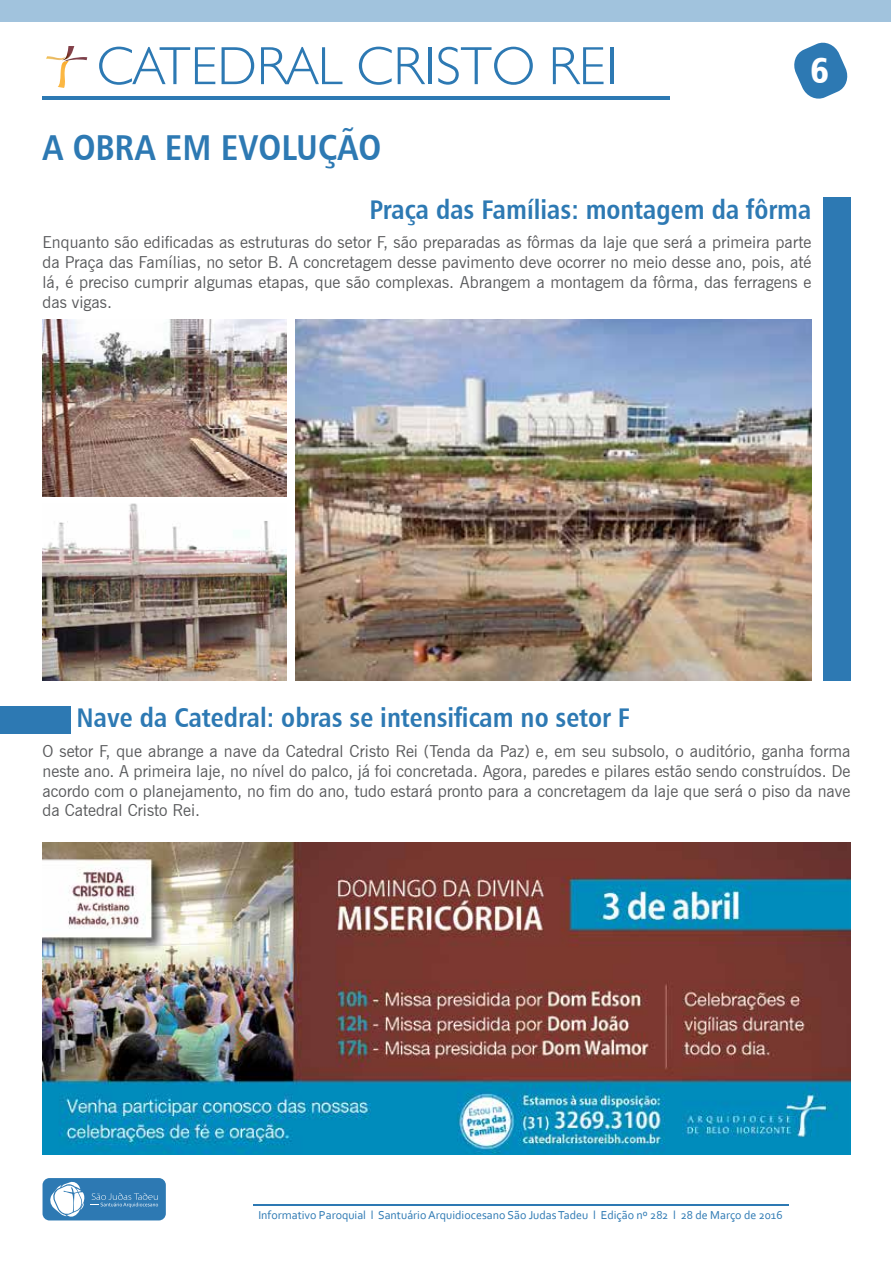
<style>
.page{position:relative;width:893px;height:1263px;background:#fff}
.page>*{position:absolute;margin:0;border:0;box-sizing:border-box;transform-origin:0 0}
.t1{font:300 54px "Humanist 521 BT";color:#2d79b3}
.t2{font:36px "Humanist 777 BT Bold Condensed B";color:#2d79b3}
.t3{font:36px "Humanist 777 BT Black Condensed B";color:#fff}
.t4{font:27px "Humanist 777 BT Bold Condensed B";color:#2d79b3}
.t5{font:16.5px/19.8px "News Gothic BT";color:#58595b;text-align:justify}
.t6{font:12px "Corbel";color:#2d79b3}
</style>
<div class="page">
<img style="left:43px;top:843px;width:807px;height:311px">
<div style="left:0;top:0;width:893px;height:21px;background:#a1c3dd"></div>
<svg style="left:794px;top:42px;width:54px;height:57px"></svg>
<hr style="left:43px;top:96px;width:627px;height:4px;background:#2d79b3">
<div style="left:43px;top:1178px;width:123px;height:42px;background:#2d79b3;border-radius:7px"></div>
<svg style="left:50px;top:1181px;width:108px;height:36px"></svg>
<hr style="left:253px;top:1204px;width:536px;height:2px;background:#2d79b3">
<div style="left:0;top:706px;width:70px;height:27px;background:#2d79b3"></div>
<img style="left:66px;top:57px;width:21px;height:4px">
<img style="left:66px;top:46px;width:8px;height:14px">
<img style="left:46px;top:56px;width:20px;height:5px">
<img style="left:58px;top:61px;width:11px;height:27px">
<img style="left:43px;top:504px;width:243px;height:176px">
<img style="left:43px;top:320px;width:243px;height:176px">
<img style="left:295px;top:320px;width:516px;height:360px">
<div style="left:823px;top:197px;width:27px;height:483px;background:#2d79b3"></div>
<img style="left:891px;top:0;width:2px;height:21px">
<h1 class="t1" style="left:97px;top:33px;width:522px">CATEDRAL CRISTO REI</h1>
<h2 class="t3" style="left:810px;top:48px;width:20px">6</h2>
<h2 class="t2" style="left:43px;top:125px;width:340px">A OBRA EM EVOLUÇÃO</h2>
<h3 class="t4" style="left:370px;top:192px;width:443px">Praça das Famílias: montagem da fôrma</h3>
<p class="t5" style="left:43px;top:232px;width:770px">Enquanto são edificadas as estruturas do setor F, são preparadas as fôrmas da laje que será a primeira parte da Praça das Famílias, no setor B. A concretagem desse pavimento deve ocorrer no meio desse ano, pois, até lá, é preciso cumprir algumas etapas, que são complexas. Abrangem a montagem da fôrma, das ferragens e das vigas.</p>
<h3 class="t4" style="left:77px;top:701px;width:555px">Nave da Catedral: obras se intensificam no setor F</h3>
<p class="t5" style="left:43px;top:741px;width:809px">O setor F, que abrange a nave da Catedral Cristo Rei (Tenda da Paz) e, em seu subsolo, o auditório, ganha forma neste ano. A primeira laje, no nível do palco, já foi concretada. Agora, paredes e pilares estão sendo construídos. De acordo com o planejamento, no fim do ano, tudo estará pronto para a concretagem da laje que será o piso da nave da Catedral Cristo Rei.</p>
<p class="t6" style="left:258px;top:1207px;width:526px">Informativo Paroquial l Santuário Arquidiocesano São Judas Tadeu l Edição nº 282 l 28 de Março de 2016</p>
</div>
